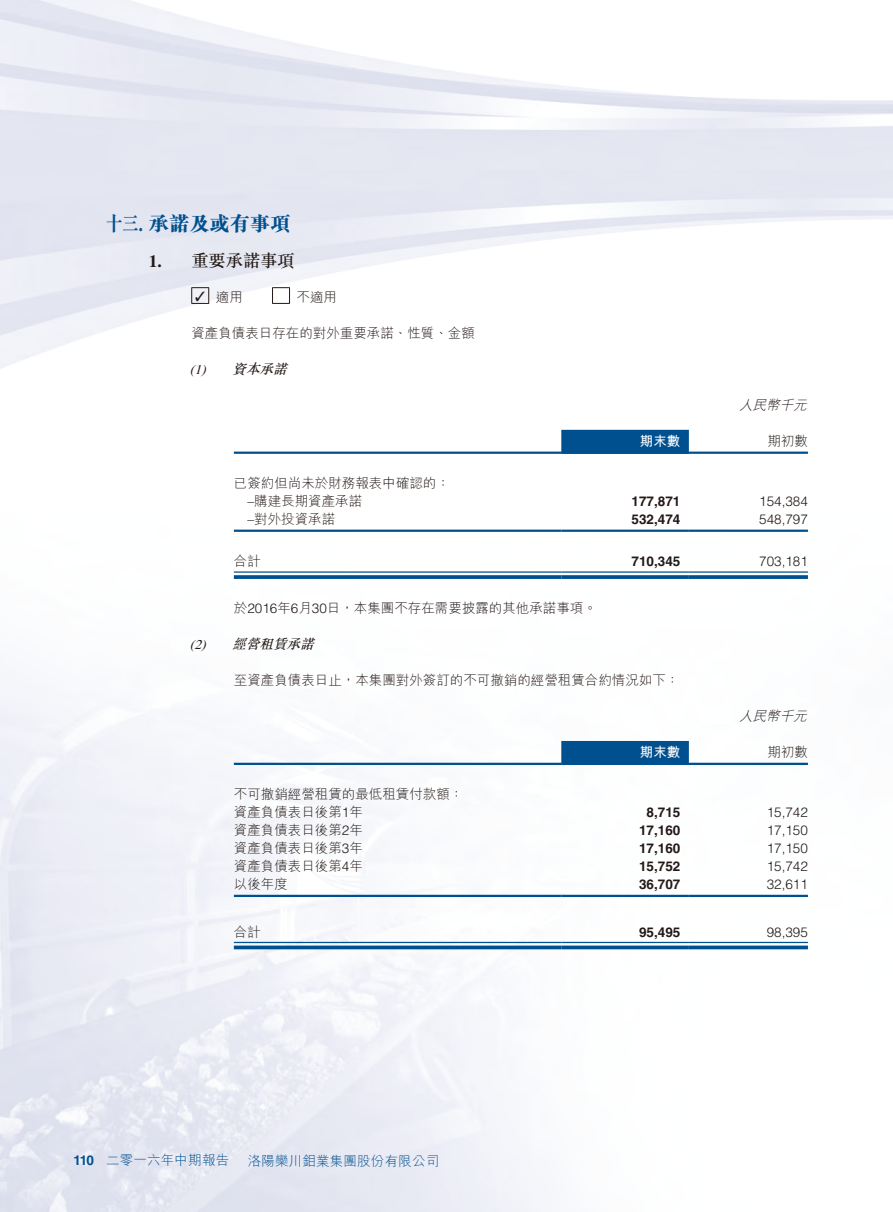
<style>
.page{position:relative;width:893px;height:1212px;background:#fff}
.page>*{position:absolute;margin:0;border:0;box-sizing:border-box;transform-origin:0 0}
.t1{font:800 20.25px "M Sung HK";color:#00508f;scale:.8 1}
.t2{font:500 17.25px "M Sung HK";color:#231916}
.t3{font:300 13.5px/18px "M Hei HK";color:#231916}
.t4{font:300 13.5px "Helvetica LT Std";color:#231916}
.t5{font:700 13.5px "Helvetica LT Std";color:#231916}
.t6{font:300 13.5px "M Hei HK";letter-spacing:.015em;color:#00508f}
.t7{font:italic 500 13.5px "M Sung HK";color:#231916}
.t8{font:italic 300 13.5px "M Hei HK";color:#231916}
.t9{font:700 13.5px "M Hei HK";color:#fff}
.s1{font-family:"Times LT Std";font-weight:700}
.s2{font-family:"Times LT Std";font-weight:400}
.s3{font-family:"Helvetica LT Std"}
.s4{font-family:"Helvetica LT Std";font-weight:700}
</style>
<div class="page">
<svg style="left:191px;top:287px;width:18px;height:17px"></svg>
<svg style="left:272px;top:287px;width:18px;height:17px"></svg>
<div style="left:561px;top:430px;width:128px;height:22px;background:#00508f"></div>
<hr style="left:234px;top:452px;width:327px;height:2px;background:#00508f">
<hr style="left:561px;top:452px;width:128px;height:2px;background:#00508f">
<hr style="left:689px;top:452px;width:119px;height:2px;background:#00508f">
<hr style="left:234px;top:530px;width:327px;height:2px;background:#00508f">
<hr style="left:561px;top:530px;width:128px;height:2px;background:#00508f">
<hr style="left:689px;top:530px;width:119px;height:2px;background:#00508f">
<hr style="left:234px;top:571px;width:327px;height:2px;background:#00508f">
<svg style="left:234px;top:575px;width:327px;height:4px"></svg>
<hr style="left:561px;top:571px;width:128px;height:2px;background:#00508f">
<svg style="left:561px;top:575px;width:128px;height:4px"></svg>
<hr style="left:689px;top:571px;width:119px;height:2px;background:#00508f">
<svg style="left:689px;top:575px;width:119px;height:4px"></svg>
<div style="left:561px;top:741px;width:128px;height:22px;background:#00508f"></div>
<hr style="left:234px;top:763px;width:327px;height:2px;background:#00508f">
<hr style="left:561px;top:763px;width:128px;height:2px;background:#00508f">
<hr style="left:689px;top:763px;width:119px;height:2px;background:#00508f">
<hr style="left:234px;top:895px;width:327px;height:2px;background:#00508f">
<hr style="left:561px;top:895px;width:128px;height:2px;background:#00508f">
<hr style="left:689px;top:895px;width:119px;height:2px;background:#00508f">
<hr style="left:234px;top:942px;width:327px;height:1px;background:#00508f">
<svg style="left:234px;top:945px;width:327px;height:4px"></svg>
<hr style="left:561px;top:942px;width:128px;height:1px;background:#00508f">
<svg style="left:561px;top:945px;width:128px;height:4px"></svg>
<hr style="left:689px;top:942px;width:119px;height:1px;background:#00508f">
<svg style="left:689px;top:945px;width:119px;height:4px"></svg>
<h1 class="t1" style="left:106px;top:213px;width:232px">十三<span class="s1">.</span> 承諾及或有事項</h1>
<p class="t2" style="left:149px;top:249px;width:148px"><span class="s1">1.</span> 重要承諾事項</p>
<p class="t3" style="left:195px;top:288px;width:49px">✓ 適用</p>
<p class="t3" style="left:297px;top:288px;width:42px">不適用</p>
<p class="t3" style="left:191px;top:324px;width:285px">資產負債表日存在的對外重要承諾、性質、金額</p>
<p class="t7" style="left:190px;top:360px;width:103px"><span class="s2">(1)</span> 資本承諾</p>
<p class="t3" style="left:247px;top:474px;width:204px;text-indent:-14px">已簽約但尚未於財務報表中確認的：<span class="s3">–</span>購建長期資產承諾</p>
<p class="t8" style="left:739px;top:398px;width:73px">人民幣千元</p>
<p class="t9" style="left:640px;top:431px;width:42px">期末數</p>
<p class="t3" style="left:767px;top:432px;width:42px">期初數</p>
<p class="t5" style="left:632px;top:493px;width:50px">177,871</p>
<p class="t4" style="left:759px;top:493px;width:50px">154,384</p>
<p class="t3" style="left:247px;top:510px;width:89px"><span class="s3">–</span>對外投資承諾</p>
<p class="t5" style="left:632px;top:511px;width:50px">532,474</p>
<p class="t4" style="left:759px;top:511px;width:50px">548,797</p>
<p class="t3" style="left:234px;top:552px;width:28px">合計</p>
<p class="t5" style="left:632px;top:553px;width:50px">710,345</p>
<p class="t4" style="left:759px;top:553px;width:50px">703,181</p>
<p class="t3" style="left:234px;top:599px;width:365px">於<span class="s3">2016</span>年<span class="s3">6</span>月<span class="s3">30</span>日，本集團不存在需要披露的其他承諾事項。</p>
<p class="t7" style="left:190px;top:635px;width:130px"><span class="s2">(2)</span> 經營租賃承諾</p>
<p class="t3" style="left:234px;top:671px;width:447px">至資產負債表日止，本集團對外簽訂的不可撤銷的經營租賃合約情況如下：</p>
<p class="t8" style="left:739px;top:709px;width:73px">人民幣千元</p>
<p class="t9" style="left:640px;top:742px;width:42px">期末數</p>
<p class="t3" style="left:767px;top:743px;width:42px">期初數</p>
<p class="t3" style="left:234px;top:785px;width:231px">不可撤銷經營租賃的最低租賃付款額：資產負債表日後第<span class="s3">1</span>年</p>
<p class="t5" style="left:647px;top:804px;width:35px">8,715</p>
<p class="t4" style="left:767px;top:804px;width:43px">15,742</p>
<p class="t3" style="left:234px;top:821px;width:131px">資產負債表日後第<span class="s3">2</span>年</p>
<p class="t5" style="left:639px;top:822px;width:43px">17,160</p>
<p class="t4" style="left:767px;top:822px;width:43px">17,150</p>
<p class="t3" style="left:234px;top:839px;width:131px">資產負債表日後第<span class="s3">3</span>年</p>
<p class="t5" style="left:639px;top:840px;width:43px">17,160</p>
<p class="t4" style="left:767px;top:840px;width:43px">17,150</p>
<p class="t3" style="left:234px;top:857px;width:131px">資產負債表日後第<span class="s3">4</span>年</p>
<p class="t5" style="left:639px;top:858px;width:43px">15,752</p>
<p class="t4" style="left:767px;top:858px;width:43px">15,742</p>
<p class="t3" style="left:234px;top:875px;width:55px">以後年度</p>
<p class="t5" style="left:639px;top:876px;width:43px">36,707</p>
<p class="t4" style="left:767px;top:876px;width:43px">32,611</p>
<p class="t3" style="left:234px;top:922px;width:28px">合計</p>
<p class="t5" style="left:639px;top:923px;width:43px">95,495</p>
<p class="t4" style="left:767px;top:923px;width:43px">98,395</p>
<p class="t6" style="left:73px;top:1153px;width:157px"><span class="s4">110</span> 二零一六年中期報告</p>
<p class="t6" style="left:248px;top:1154px;width:193px">洛陽欒川鉬業集團股份有限公司</p>
</div>
